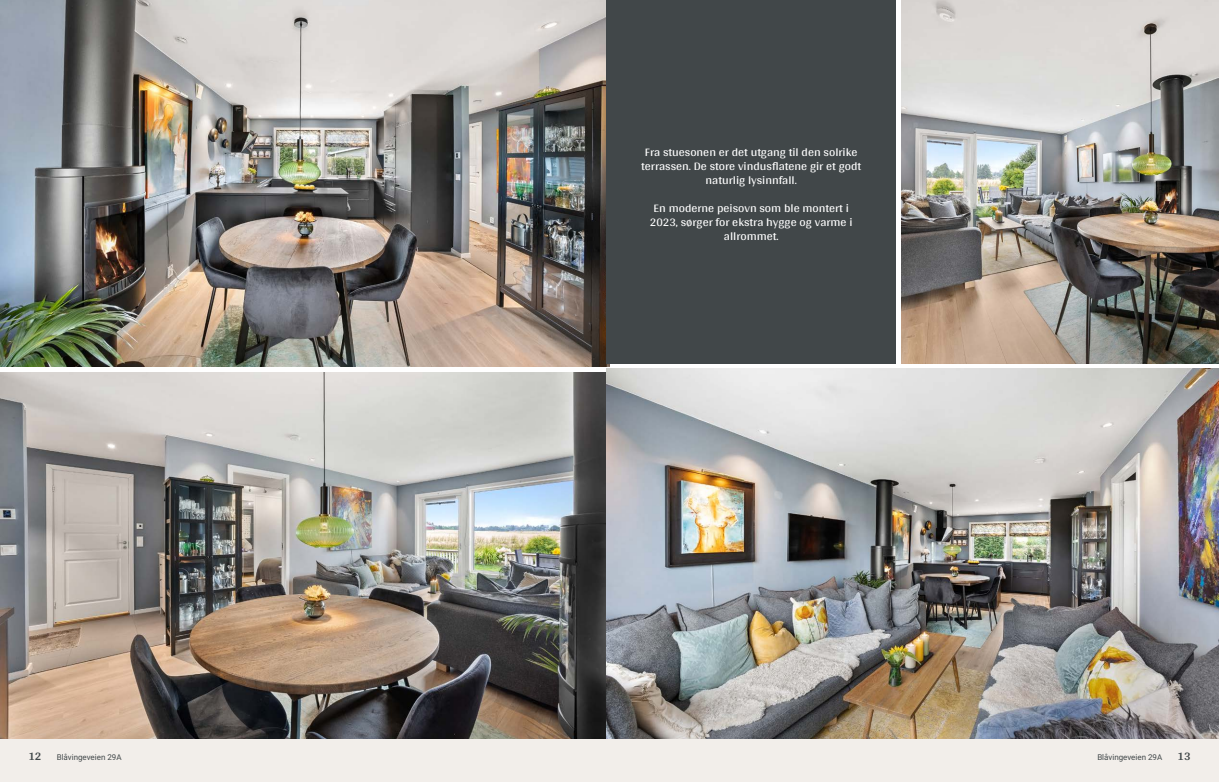
<style>
.page{position:relative;width:1219px;height:782px;background:#fff}
.page>*{position:absolute;margin:0;border:0;box-sizing:border-box;transform-origin:0 0}
.t1{font:12px/14px "Arya";color:#fff;text-align:center}
.t2{font:700 12px "Arya";color:#414749}
.t3{font:8px "Roboto Vitec";color:#414749}
</style>
<div class="page">
<img style="left:0;top:0;width:609px;height:367px">
<img style="left:0;top:372px;width:607px;height:367px">
<div style="left:0;top:739px;width:612px;height:42px;background:#f2eeea"></div>
<div style="left:607px;top:0;width:289px;height:363px;background:#414749"></div>
<img style="left:607px;top:369px;width:612px;height:370px">
<img style="left:901px;top:0;width:318px;height:363px">
<div style="left:607px;top:739px;width:612px;height:42px;background:#f2eeea"></div>
<p class="t1" style="left:641px;top:144px;width:221px">Fra stuesonen er det utgang til den solrike terrassen. De store vindusflatene gir et godt naturlig lysinnfall.</p>
<p class="t1" style="left:650px;top:200px;width:204px">En moderne peisovn som ble montert i<br>2023, sørger for ekstra hygge og varme i allrommet.</p>
<p class="t2" style="left:28px;top:749px;width:15px">12</p>
<p class="t3" style="left:57px;top:751px;width:66px">Blåvingeveien 29A</p>
<p class="t3" style="left:1097px;top:751px;width:66px">Blåvingeveien 29A</p>
<p class="t2" style="left:1177px;top:749px;width:15px">13</p>
</div>
